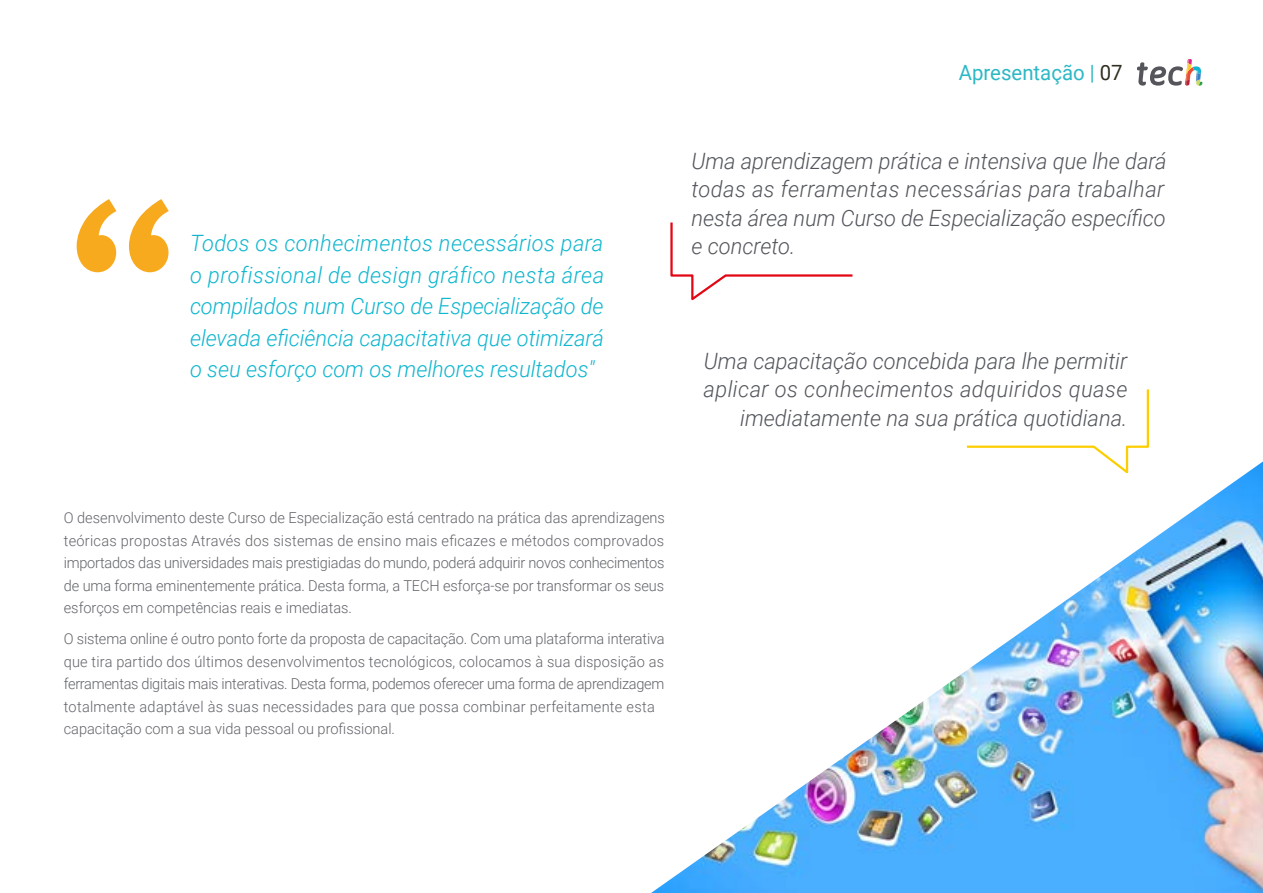
<style>
.page{position:relative;width:1263px;height:893px;background:#fff}
.page>*{position:absolute;margin:0;border:0;box-sizing:border-box;transform-origin:0 0}
.t1{font:italic 300 22.5px/28.5px "Roboto";color:#52555b;text-align:justify}
.t2{font:italic 300 22.5px/31.5px "Roboto";color:#0fb6cf;text-align:justify}
.t3{font:21px "Roboto";color:#2db8c5}
.t4{font:300 15px/22.5px "Roboto";color:#61646a;text-align:justify}
.s1{color:#312e20}
</style>
<div class="page">
<svg style="left:77px;top:199px;width:92px;height:73px"></svg>
<svg style="left:670px;top:222px;width:183px;height:79px"></svg>
<img style="left:651px;top:461px;width:612px;height:432px">
<svg style="left:965px;top:389px;width:185px;height:88px"></svg>
<svg style="left:1137px;top:59px;width:65px;height:27px"></svg>
<h1 class="t2" style="left:190px;top:227px;width:416px">Todos os conhecimentos necessários para o profissional de design gráfico nesta área compilados num Curso de Especialização de elevada eficiência capacitativa que otimizará o seu esforço com os melhores resultados"</h1>
<h2 class="t3" style="left:959px;top:57px;width:165px">Apresentação | <span class="s1">07</span></h2>
<h1 class="t1" style="left:691px;top:146px;width:477px">Uma aprendizagem prática e intensiva que lhe dará todas as ferramentas necessárias para trabalhar nesta área num Curso de Especialização específico e concreto.</h1>
<h1 class="t1" style="left:703px;top:346px;width:425px;text-align:right">Uma capacitação concebida para lhe permitir aplicar os conhecimentos adquiridos quase imediatamente na sua prática quotidiana.</h1>
<p class="t4" style="left:64px;top:506px;width:603px">O desenvolvimento deste Curso de Especialização está centrado na prática das aprendizagens teóricas propostas Através dos sistemas de ensino mais eficazes e métodos comprovados importados das universidades mais prestigiadas do mundo, poderá adquirir novos conhecimentos de uma forma eminentemente prática. Desta forma, a TECH esforça-se por transformar os seus esforços em competências reais e imediatas.</p>
<p class="t4" style="left:64px;top:627px;width:602px;text-align:left">O sistema online é outro ponto forte da proposta de capacitação. Com uma plataforma interativa que tira partido dos últimos desenvolvimentos tecnológicos, colocamos à sua disposição as ferramentas digitais mais interativas. Desta forma, podemos oferecer uma forma de aprendizagem totalmente adaptável às suas necessidades para que possa combinar perfeitamente esta capacitação com a sua vida pessoal ou profissional.</p>
</div>
